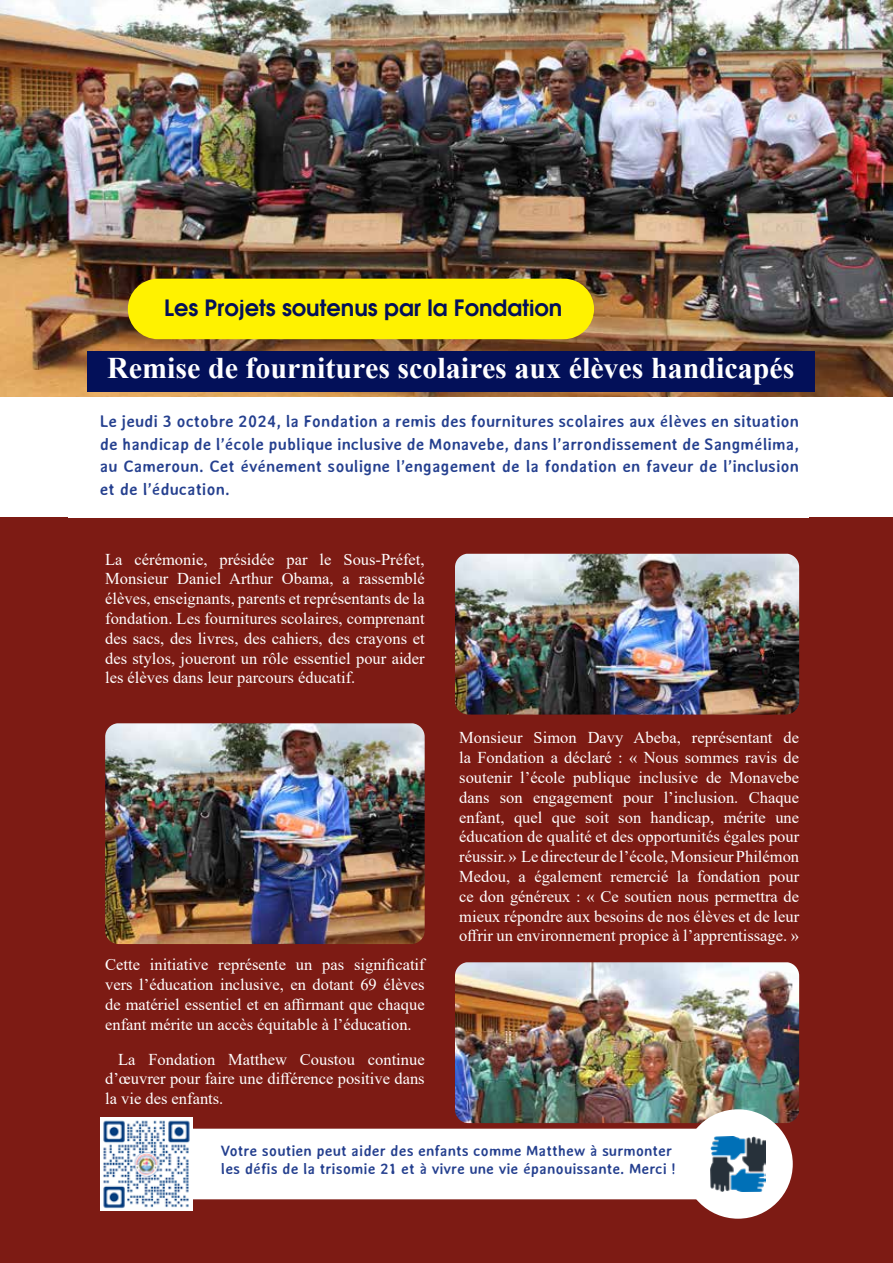
<style>
.page{position:relative;width:893px;height:1263px;background:#fff}
.page>*{position:absolute;margin:0;border:0;box-sizing:border-box;transform-origin:0 0}
.t1{font:700 30px "Times New Roman";color:#fff}
.t2{font:600 22.5px "Avant Garde";color:#031059}
.t3{font:16.5px/19.8px "Times New Roman";color:#fff;text-align:justify}
.t4{font:700 16.5px/22.5px "Averia Sans";color:#25408f;text-align:justify}
.t5{font:700 15px/18px "Averia Sans";color:#25408f}
</style>
<div class="page">
<div style="left:0;top:517px;width:893px;height:746px;background:#7d1b14"></div>
<img style="left:0;top:0;width:893px;height:396px">
<div style="left:87px;top:351px;width:728px;height:40px;background:#031059"></div>
<img style="left:455px;top:962px;width:344px;height:161px">
<div style="left:683px;top:1109px;width:110px;height:110px;background:#fff;border-radius:50%"></div>
<div style="left:110px;top:1129px;width:677px;height:70px;background:#fff;border-radius:35px"></div>
<img style="left:710px;top:1136px;width:56px;height:56px">
<img style="left:101px;top:1118px;width:92px;height:92px">
<div style="left:128px;top:279px;width:466px;height:60px;background:#fff200;border-radius:30px"></div>
<img style="left:455px;top:554px;width:344px;height:160px">
<img style="left:105px;top:723px;width:320px;height:221px">
<h2 class="t2" style="left:164px;top:290px;width:400px">Les Projets soutenus par la Fondation</h2>
<h1 class="t1" style="left:107px;top:346px;width:689px">Remise de fournitures scolaires aux élèves handicapés</h1>
<p class="t4" style="left:100px;top:410px;width:701px">Le jeudi 3 octobre 2024, la Fondation a remis des fournitures scolaires aux élèves en situation de handicap de l’école publique inclusive de Monavebe, dans l’arrondissement de Sangmélima, au Cameroun. Cet événement souligne l’engagement de la fondation en faveur de l’inclusion et de l’éducation.</p>
<p class="t3" style="left:105px;top:549px;width:321px">La cérémonie, présidée par le Sous-Préfet, Monsieur Daniel Arthur Obama, a rassemblé élèves, enseignants, parents et représentants de la fondation. Les fournitures scolaires, comprenant des sacs, des livres, des cahiers, des crayons et des stylos, joueront un rôle essentiel pour aider les élèves dans leur parcours éducatif.</p>
<p class="t3" style="left:105px;top:954px;width:321px">Cette initiative représente un pas significatif vers l’éducation inclusive, en dotant 69 élèves de matériel essentiel et en affirmant que chaque enfant mérite un accès équitable à l’éducation.</p>
<p class="t3" style="left:105px;top:1049px;width:321px;text-indent:13px">La Fondation Matthew Coustou continue d’œuvrer pour faire une différence positive dans la vie des enfants.</p>
<p class="t3" style="left:459px;top:727px;width:341px">Monsieur Simon Davy Abeba, représentant de la Fondation a déclaré : « Nous sommes ravis de soutenir l’école publique inclusive de Monavebe dans son engagement pour l’inclusion. Chaque enfant, quel que soit son handicap, mérite une éducation de qualité et des opportunités égales pour réussir. » Le directeur de l’école, Monsieur Philémon Medou, a également remercié la fondation pour ce don généreux : « Ce soutien nous permettra de mieux répondre aux besoins de nos élèves et de leur offrir un environnement propice à l’apprentissage. »</p>
<p class="t5" style="left:221px;top:1141px;width:457px">Votre soutien peut aider des enfants comme Matthew à surmonter les défis de la trisomie 21 et à vivre une vie épanouissante. Merci !</p>
</div>
